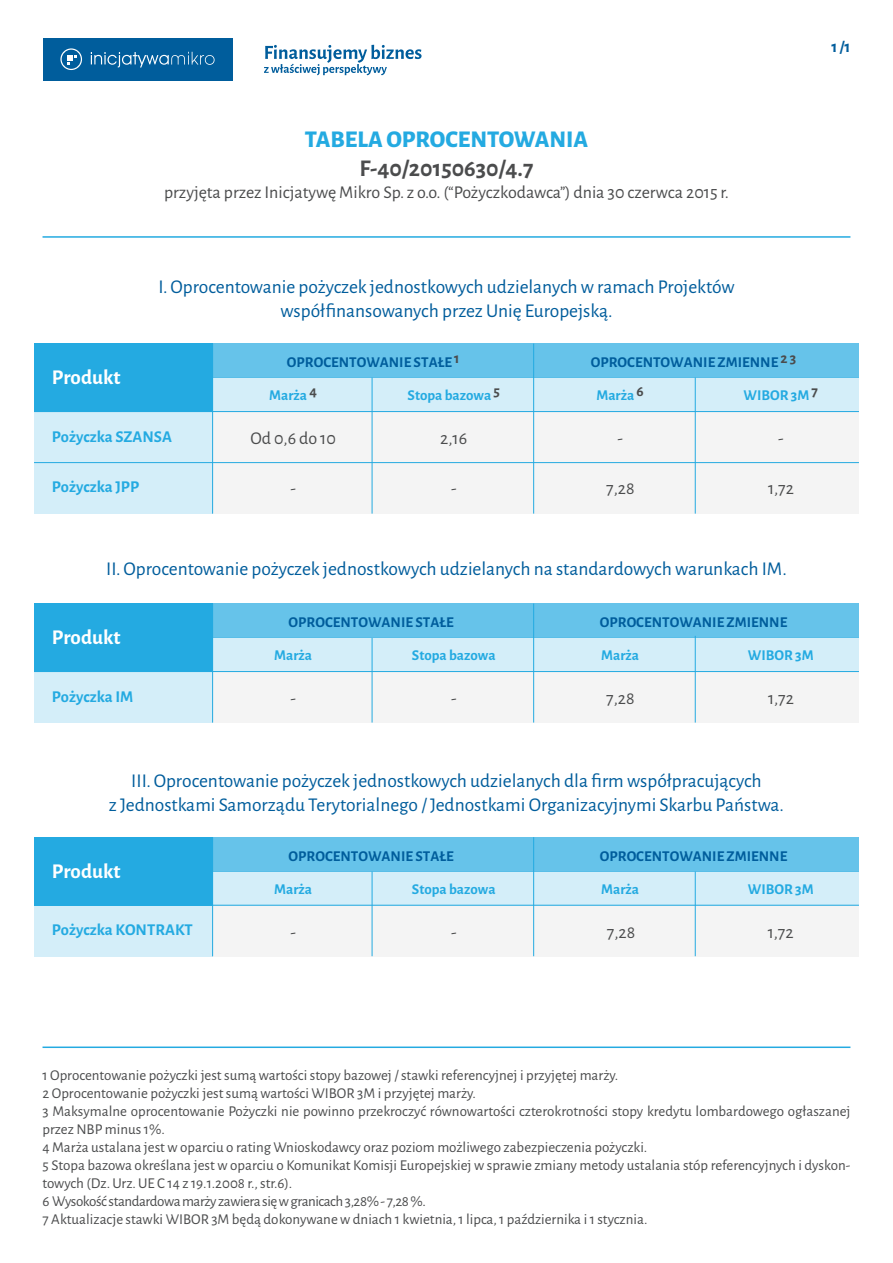
<style>
.page{position:relative;width:893px;height:1263px;background:#fff}
.page>*{position:absolute;margin:0;border:0;box-sizing:border-box;transform-origin:0 0}
.t1{font:800 24px "Alegreya Sans";color:#24aae1}
.t2{font:700 24px "Alegreya Sans";color:#4b4c4d}
.t3{font:700 21px "Alegreya Sans";color:#fff}
.t4{font:19.5px/23.4px "Alegreya Sans";color:#005d9c;text-align:center}
.t5{font:18px "Alegreya Sans";color:#4b4c4d}
.t6{font:700 16.5px "Alegreya Sans";color:#24aae1}
.t7{font:700 16.5px "Alegreya Sans";color:#005d9c}
.t8{font:15px/18px "Alegreya Sans";color:#4b4c4d}
.t9{font:700 15px "Alegreya Sans";color:#005d9c}
.t10{font:700 15px "Alegreya Sans";color:#24aae1}
</style>
<div class="page">
<div style="left:43px;top:38px;width:189px;height:43px;background:#005d9c"></div>
<svg style="left:91px;top:52px;width:124px;height:15px"></svg>
<svg style="left:60px;top:48px;width:22px;height:22px"></svg>
<svg style="left:264px;top:45px;width:158px;height:30px"></svg>
<hr style="left:43px;top:236px;width:807px;height:2px;background:#24aae1">
<hr style="left:43px;top:1046px;width:807px;height:2px;background:#24aae1">
<div style="left:213px;top:412px;width:646px;height:102px;background:#f4f4f4"></div>
<div style="left:34px;top:412px;width:179px;height:102px;background:#d4eef9"></div>
<div style="left:213px;top:343px;width:646px;height:35px;background:#66c3ea"></div>
<div style="left:213px;top:378px;width:646px;height:34px;background:#d4eef9"></div>
<div style="left:34px;top:343px;width:179px;height:69px;background:#24aae1"></div>
<hr style="left:212px;top:343px;width:1px;height:171px;background:#24aae1">
<hr style="left:372px;top:378px;width:1px;height:136px;background:#24aae1">
<hr style="left:533px;top:343px;width:1px;height:171px;background:#24aae1">
<hr style="left:695px;top:378px;width:1px;height:136px;background:#24aae1">
<hr style="left:34px;top:462px;width:825px;height:1px;background:#24aae1">
<hr style="left:34px;top:411px;width:825px;height:1px;background:#24aae1">
<div style="left:213px;top:671px;width:646px;height:51px;background:#f4f4f4"></div>
<div style="left:34px;top:671px;width:179px;height:51px;background:#d4eef9"></div>
<div style="left:213px;top:603px;width:646px;height:34px;background:#66c3ea"></div>
<div style="left:213px;top:637px;width:646px;height:34px;background:#d4eef9"></div>
<div style="left:34px;top:603px;width:179px;height:68px;background:#24aae1"></div>
<hr style="left:212px;top:603px;width:1px;height:119px;background:#24aae1">
<hr style="left:372px;top:638px;width:1px;height:84px;background:#24aae1">
<hr style="left:533px;top:603px;width:1px;height:119px;background:#24aae1">
<hr style="left:695px;top:636px;width:1px;height:86px;background:#24aae1">
<hr style="left:34px;top:671px;width:825px;height:1px;background:#24aae1">
<div style="left:213px;top:905px;width:646px;height:51px;background:#f4f4f4"></div>
<div style="left:34px;top:905px;width:179px;height:51px;background:#d4eef9"></div>
<div style="left:213px;top:837px;width:646px;height:34px;background:#66c3ea"></div>
<div style="left:213px;top:871px;width:646px;height:34px;background:#d4eef9"></div>
<div style="left:34px;top:837px;width:179px;height:68px;background:#24aae1"></div>
<hr style="left:212px;top:837px;width:1px;height:119px;background:#24aae1">
<hr style="left:372px;top:872px;width:1px;height:84px;background:#24aae1">
<hr style="left:533px;top:837px;width:1px;height:119px;background:#24aae1">
<hr style="left:695px;top:872px;width:1px;height:84px;background:#24aae1">
<hr style="left:34px;top:905px;width:825px;height:1px;background:#24aae1">
<h1 class="t1" style="left:305px;top:121px;width:285px">TABELA OPROCENTOWANIA</h1>
<h1 class="t2" style="left:360px;top:151px;width:175px">F-40/20150630/4.7</h1>
<p class="t5" style="left:164px;top:180px;width:566px">przyjęta przez Inicjatywę Mikro Sp. z o.o. (“Pożyczkodawca”) dnia 30 czerwca 2015 r.</p>
<p class="t7" style="left:831px;top:34px;width:21px">1 /1</p>
<h3 class="t4" style="left:158px;top:275px;width:577px">I. Oprocentowanie pożyczek jednostkowych udzielanych w ramach Projektów współfinansowanych przez Unię Europejską.</h3>
<h2 class="t3" style="left:52px;top:362px;width:70px">Produkt</h2>
<p class="t6" style="left:52px;top:424px;width:122px">Pożyczka SZANSA</p>
<p class="t6" style="left:52px;top:475px;width:89px">Pożyczka JPP</p>
<p class="t9" style="left:287px;top:351px;width:174px">OPROCENTOWANIE STAŁE <sup>1</sup></p>
<p class="t9" style="left:591px;top:351px;width:207px">OPROCENTOWANIE ZMIENNE <sup>2</sup> <sup>3</sup></p>
<p class="t10" style="left:269px;top:384px;width:49px">Marża <sup>4</sup></p>
<p class="t10" style="left:408px;top:384px;width:94px">Stopa bazowa <sup>5</sup></p>
<p class="t10" style="left:596px;top:384px;width:49px">Marża <sup>6</sup></p>
<p class="t10" style="left:743px;top:384px;width:76px">WIBOR 3M <sup>7</sup></p>
<p class="t5" style="left:250px;top:426px;width:87px">Od 0,6 do 10</p>
<p class="t5" style="left:440px;top:426px;width:28px">2,16</p>
<p class="t5" style="left:618px;top:426px;width:7px">-</p>
<p class="t5" style="left:778px;top:426px;width:7px">-</p>
<p class="t5" style="left:291px;top:476px;width:7px">-</p>
<p class="t5" style="left:451px;top:476px;width:7px">-</p>
<p class="t5" style="left:606px;top:476px;width:30px">7,28</p>
<p class="t5" style="left:768px;top:476px;width:28px">1,72</p>
<h3 class="t4" style="left:106px;top:556px;width:682px">II. Oprocentowanie pożyczek jednostkowych udzielanych na standardowych warunkach IM.</h3>
<h2 class="t3" style="left:52px;top:622px;width:70px">Produkt</h2>
<p class="t6" style="left:52px;top:684px;width:83px">Pożyczka IM</p>
<p class="t9" style="left:289px;top:611px;width:167px">OPROCENTOWANIE STAŁE</p>
<p class="t9" style="left:600px;top:611px;width:189px">OPROCENTOWANIE ZMIENNE</p>
<p class="t10" style="left:274px;top:644px;width:39px">Marża</p>
<p class="t10" style="left:412px;top:644px;width:85px">Stopa bazowa</p>
<p class="t10" style="left:601px;top:644px;width:39px">Marża</p>
<p class="t10" style="left:748px;top:644px;width:67px">WIBOR 3M</p>
<p class="t5" style="left:291px;top:686px;width:7px">-</p>
<p class="t5" style="left:451px;top:686px;width:7px">-</p>
<p class="t5" style="left:606px;top:686px;width:30px">7,28</p>
<p class="t5" style="left:768px;top:686px;width:28px">1,72</p>
<h3 class="t4" style="left:109px;top:768px;width:677px">III. Oprocentowanie pożyczek jednostkowych udzielanych dla firm współpracujących<br>z Jednostkami Samorządu Terytorialnego / Jednostkami Organizacyjnymi Skarbu Państwa.</h3>
<h2 class="t3" style="left:52px;top:856px;width:70px">Produkt</h2>
<p class="t6" style="left:52px;top:918px;width:143px">Pożyczka KONTRAKT</p>
<p class="t9" style="left:289px;top:845px;width:167px">OPROCENTOWANIE STAŁE</p>
<p class="t9" style="left:600px;top:845px;width:189px">OPROCENTOWANIE ZMIENNE</p>
<p class="t10" style="left:274px;top:878px;width:39px">Marża</p>
<p class="t10" style="left:412px;top:878px;width:85px">Stopa bazowa</p>
<p class="t10" style="left:601px;top:878px;width:39px">Marża</p>
<p class="t10" style="left:748px;top:878px;width:67px">WIBOR 3M</p>
<p class="t5" style="left:291px;top:919px;width:7px">-</p>
<p class="t5" style="left:451px;top:919px;width:7px">-</p>
<p class="t5" style="left:607px;top:919px;width:30px">7,28</p>
<p class="t5" style="left:768px;top:919px;width:28px">1,72</p>
<p class="t8" style="left:43px;top:1066px;width:809px">1 Oprocentowanie pożyczki jest sumą wartości stopy bazowej / stawki referencyjnej i przyjętej marży.<br>2 Oprocentowanie pożyczki jest sumą wartości WIBOR 3M i przyjętej marży.<br>3 Maksymalne oprocentowanie Pożyczki nie powinno przekroczyć równowartości czterokrotności stopy kredytu lombardowego ogłaszanej przez NBP minus 1%.<br>4 Marża ustalana jest w oparciu o rating Wnioskodawcy oraz poziom możliwego zabezpieczenia pożyczki.<br>5 Stopa bazowa określana jest w oparciu o Komunikat Komisji Europejskiej w sprawie zmiany metody ustalania stóp referencyjnych i dyskon&shy;towych (Dz.Urz. UE C 14 z 19.1.2008 r., str.6).<br>6 Wysokość standardowa marży zawiera się w granicach 3,28% - 7,28 %.<br>7 Aktualizacje stawki WIBOR 3M będą dokonywane w dniach 1 kwietnia, 1 lipca, 1 października i 1 stycznia.</p>
</div>
